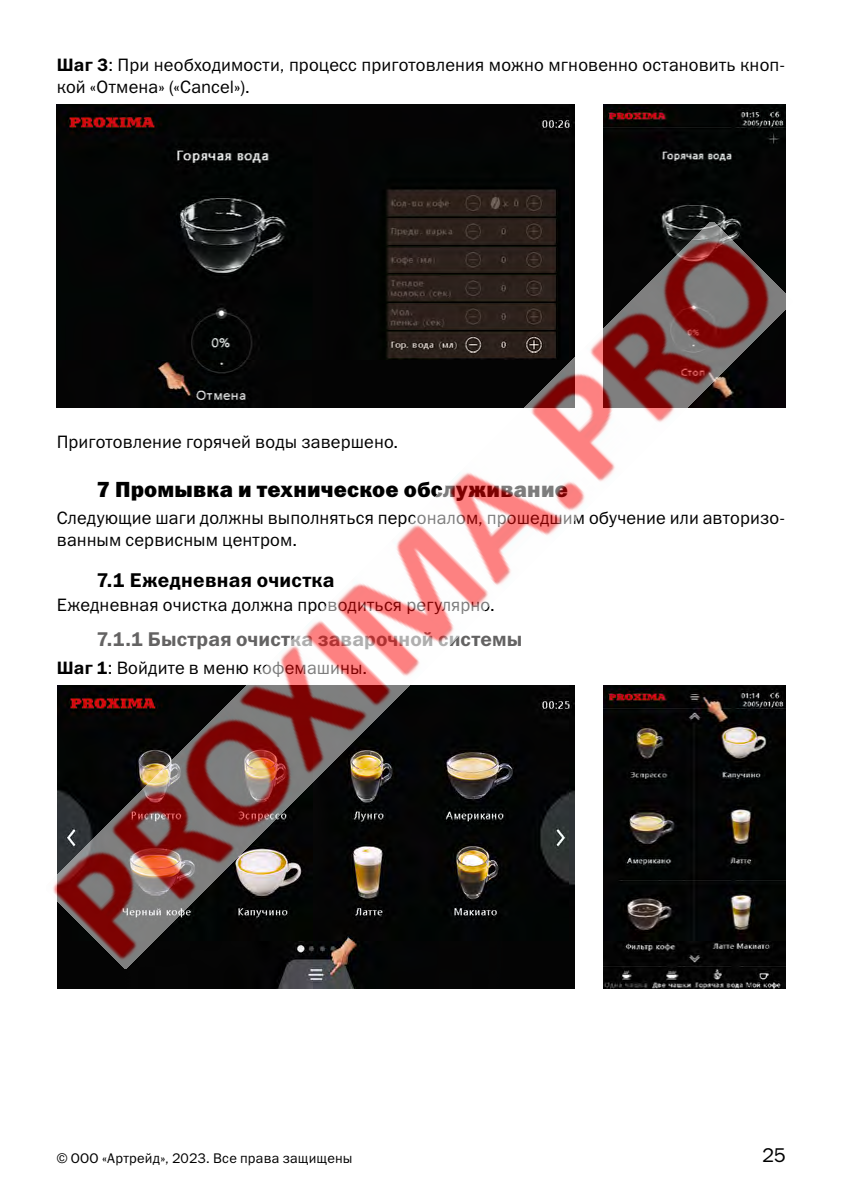
<style>
.page{position:relative;width:842px;height:1191px;background:#fff}
.page>*{position:absolute;margin:0;border:0;box-sizing:border-box;transform-origin:0 0}
.Заголовок{font:22px "Franklin Gothic Heavy C";letter-spacing:.01em;color:#000}
.Подзаголовок_2{font:20px "Franklin Gothic Demi C";letter-spacing:.005em;color:#646363}
.Подзаголовок_1{font:20px "Franklin Gothic Demi C";letter-spacing:.01em;color:#000}
.t1{font:20px "Franklin Gothic Book C";color:#000}
.Основной_текст{font:18px/21.8px "Franklin Gothic Book C";letter-spacing:.01em;color:#000}
.t2{font:14px "Franklin Gothic Book C";letter-spacing:.02em;color:#000}
.s1{font-family:"Franklin Gothic Demi C"}
</style>
<div class="page">
<img style="left:57px;top:104px;width:517px;height:118px">
<img style="left:603px;top:104px;width:182px;height:118px">
<img style="left:57px;top:968px;width:518px;height:20px">
<img style="left:603px;top:968px;width:182px;height:20px">
<img style="left:53px;top:222px;width:733px;height:746px">
<p class="Основной_текст" style="left:57px;top:54px;width:730px"><span class="s1">Шаг 3</span>: При необходимости, процесс приготовления можно мгновенно остановить кноп&shy;кой «Отмена» («Cancel»).</p>
<p class="Основной_текст" style="left:57px;top:430px;width:343px">Приготовление горячей воды завершено.</p>
<p class="Заголовок" style="left:96px;top:477px;width:473px">7 Промывка и техническое обслуживание</p>
<p class="Основной_текст" style="left:57px;top:507px;width:730px">Следующие шаги должны выполняться персоналом, прошедшим обучение или авторизо&shy;ванным сервисным центром.</p>
<p class="Подзаголовок_1" style="left:96px;top:568px;width:240px">7.1 Ежедневная очистка</p>
<p class="Основной_текст" style="left:57px;top:594px;width:440px">Ежедневная очистка должна проводиться регулярно.</p>
<p class="Подзаголовок_2" style="left:96px;top:628px;width:427px">7.1.1 Быстрая очистка заварочной системы</p>
<p class="Основной_текст" style="left:57px;top:656px;width:312px"><span class="s1">Шаг 1</span>: Войдите в меню кофемашины.</p>
<p class="t2" style="left:57px;top:1150px;width:297px">© ООО «Артрейд», 2023. Все права защищены</p>
<p class="t1" style="left:762px;top:1143px;width:25px">25</p>
</div>
